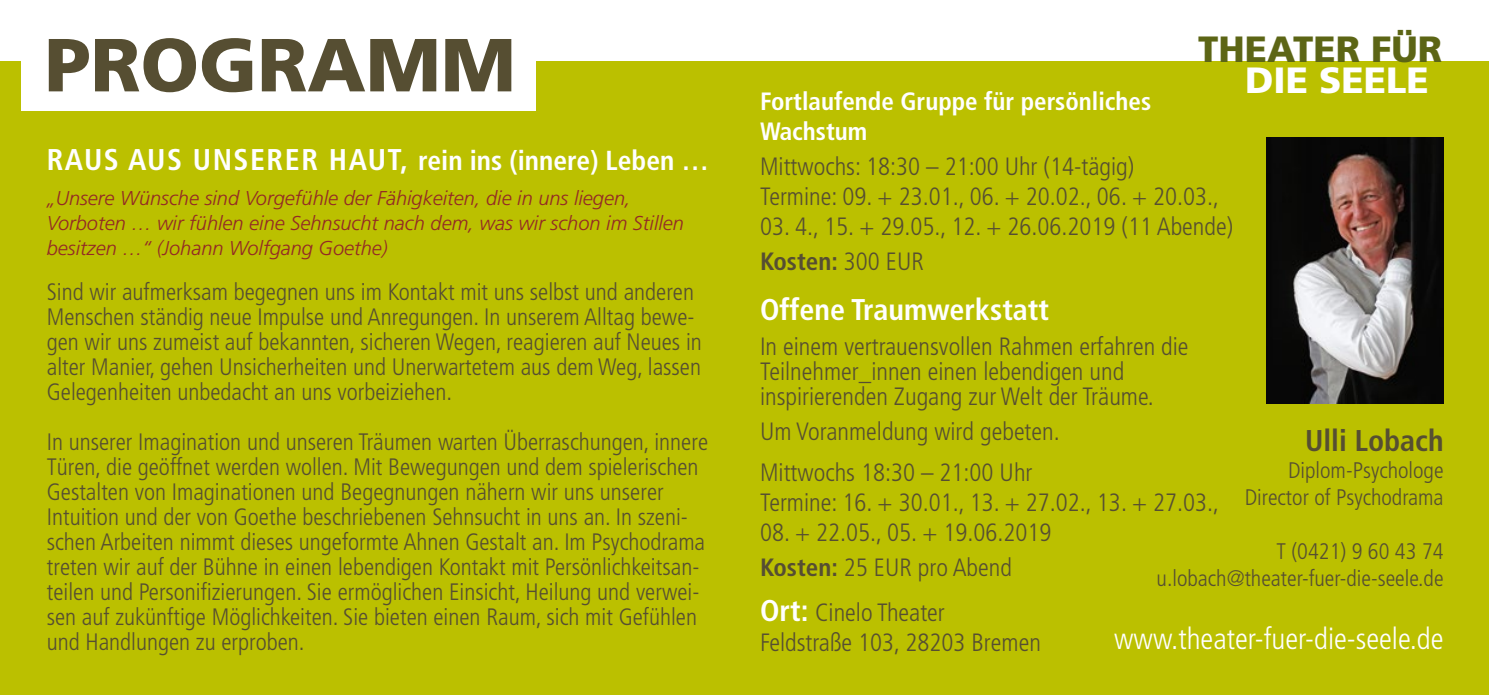
<style>
.page{position:relative;width:1489px;height:695px;background:#fff}
.page>*{position:absolute;margin:0;border:0;box-sizing:border-box;transform-origin:0 0}
.t1{font:900 75px "Frutiger LT";color:#564e32}
.t2{font:900 36.5px "Frutiger LT";color:#5c6515}
.t3{font:900 36.5px "Frutiger LT";color:#fff}
.t4{font:300 condensed 30px "Frutiger LT";color:#fff}
.t5{font:700 condensed 30px "Frutiger LT";color:#fff}
.t6{font:700 condensed 30px "Frutiger LT";color:#564e32}
.t7{font:700 condensed 27.5px "Frutiger LT";color:#fff}
.t8{font:300 condensed 25px/30px "Frutiger LT";color:#564e32}
.t9{font:700 condensed 25px/30px "Frutiger LT";color:#fff}
.t10{font:300 condensed 23.75px/25px "Frutiger LT";color:#564e32}
.t11{font:300 condensed 22.5px/27px "Frutiger LT";color:#564e32;text-align:right}
.t12{font:italic 300 20px/25px "Frutiger LT";color:#932825}
.s1{font-weight:700}
.s2{font-weight:700;font-size:30px;color:#fff}
.s3{font-size:30px}
</style>
<div class="page">
<div style="left:0;top:62px;width:1488px;height:632px;background:#bbc000"></div>
<div style="left:21px;top:61px;width:515px;height:50px;background:#fff"></div>
<img style="left:1266px;top:138px;width:177px;height:266px">
<h2 class="t2" style="left:1198px;top:27px;width:245px">THEATER FÜR</h2>
<h2 class="t3" style="left:1244px;top:58px;width:185px">DIE SEELE</h2>
<h1 class="t1" style="left:45px;top:20px;width:472px">PROGRAMM</h1>
<p class="t9" style="left:760px;top:87px;width:392px">Fortlaufende Gruppe für persönliches<br>Wachstum</p>
<p class="t8" style="left:760px;top:152px;width:460px">Mittwochs: 18:30 – 21:00 Uhr (14-tägig)<br>Termine: 09. + 23.01., 06. + 20.02., 06. + 20.03.,</p>
<p class="t8" style="left:760px;top:209px;width:474px;line-height:35px">03. 4., 15. + 29.05., 12. + 26.06.2019 (11 Abende)<br><span class="s1">Kosten:</span> 300 EUR</p>
<p class="t5" style="left:760px;top:292px;width:290px">Offene Traumwerkstatt</p>
<p class="t8" style="left:760px;top:334px;width:430px;line-height:25px">In einem vertrauensvollen Rahmen erfahren die<br>Teilnehmer_innen einen lebendigen und inspirierenden Zugang zur Welt der Träume.</p>
<p class="t8" style="left:760px;top:412px;width:301px;line-height:40px">Um Voranmeldung wird gebeten.<br>Mittwochs 18:30 – 21:00 Uhr</p>
<p class="t8" style="left:760px;top:487px;width:460px">Termine: 16. + 30.01., 13. + 27.02., 13. + 27.03.,</p>
<p class="t8" style="left:760px;top:514px;width:293px;line-height:35px">08. + 22.05., 05. + 19.06.2019<br><span class="s1">Kosten:</span> 25 EUR pro Abend</p>
<p class="t8" style="left:760px;top:597px;width:282px"><span class="s2">Ort:</span> Cinelo Theater<br>Feldstraße 103, 28203 Bremen</p>
<p class="t7" style="left:47px;top:144px;width:663px"><span class="s3">RAUS AUS UNSERER HAUT,</span> rein ins (innere) Leben …</p>
<p class="t12" style="left:47px;top:185px;width:638px">„Unsere Wünsche sind Vorgefühle der Fähigkeiten, die in uns liegen,<br>Vorboten … wir fühlen eine Sehnsucht nach dem, was wir schon im Stillen besitzen …“ (Johann Wolfgang Goethe)</p>
<p class="t10" style="left:47px;top:279px;width:656px">Sind wir aufmerksam begegnen uns im Kontakt mit uns selbst und anderen Menschen ständig neue Impulse und Anregungen. In unserem Alltag bewe&shy;gen wir uns zumeist auf bekannten, sicheren Wegen, reagieren auf Neues in alter Manier, gehen Unsicherheiten und Unerwartetem aus dem Weg, lassen Gelegenheiten unbedacht an uns vorbeiziehen.</p>
<p class="t10" style="left:47px;top:429px;width:663px">In unserer Imagination und unseren Träumen warten Überraschungen, innere Türen, die geöffnet werden wollen. Mit Bewegungen und dem spielerischen Gestalten von Imaginationen und Begegnungen nähern wir uns unserer Intuition und der von Goethe beschriebenen Sehnsucht in uns an. In szeni&shy;schen Arbeiten nimmt dieses ungeformte Ahnen Gestalt an. Im Psychodrama treten wir auf der Bühne in einen lebendigen Kontakt mit Persönlichkeitsan&shy;teilen und Personifizierungen. Sie ermöglichen Einsicht, Heilung und verwei&shy;sen auf zukünftige Möglichkeiten. Sie bieten einen Raum, sich mit Gefühlen und Handlungen zu erproben.</p>
<p class="t6" style="left:1304px;top:422px;width:140px">Ulli Lobach</p>
<p class="t11" style="left:1244px;top:457px;width:200px">Diplom-Psychologe<br>Director of Psychodrama</p>
<p class="t11" style="left:1156px;top:538px;width:288px">T (0421) 9 60 43 74 u.lobach@theater-fuer-die-seele.de</p>
<p class="t4" style="left:1114px;top:621px;width:331px">www.theater-fuer-die-seele.de</p>
</div>
